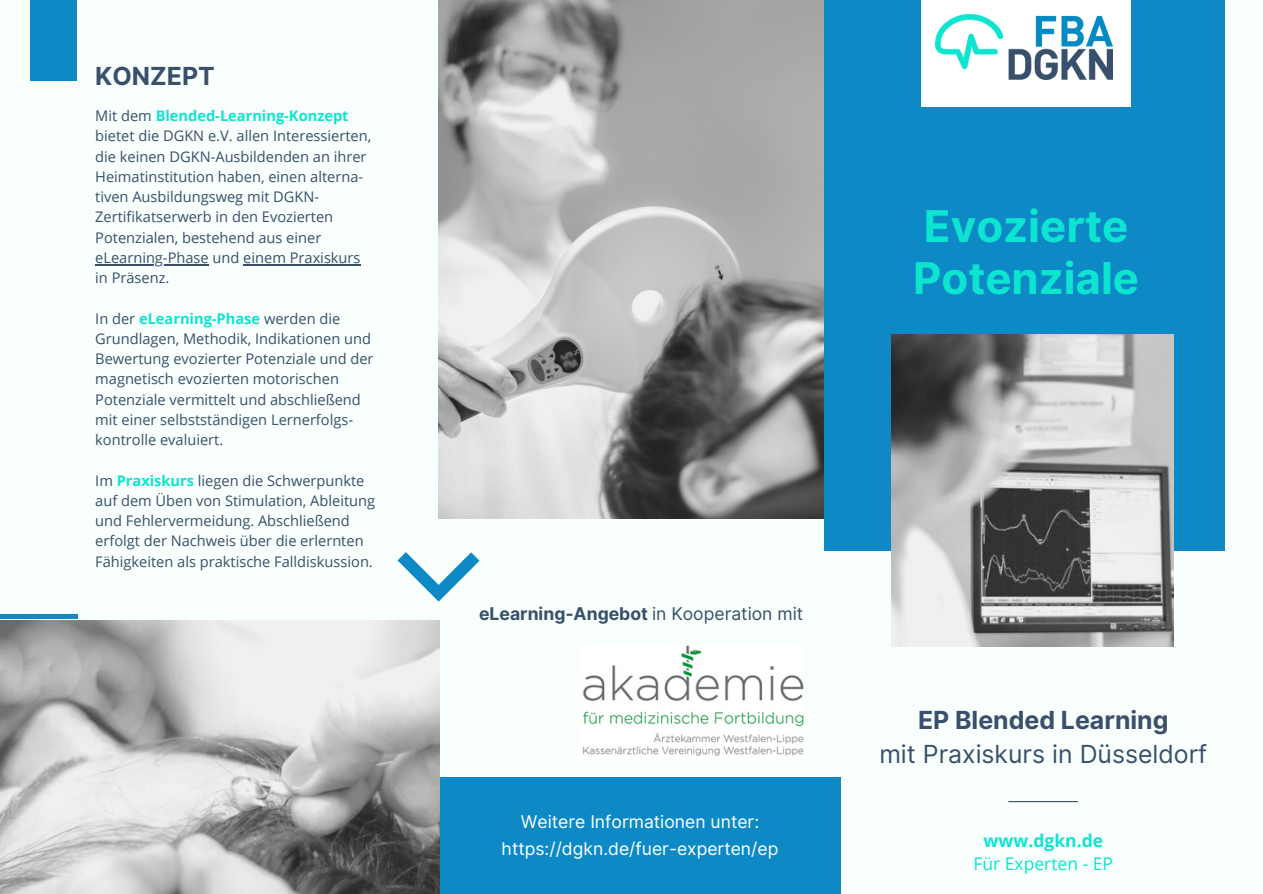
<style>
.page{position:relative;width:1263px;height:894px;background:#fff}
.page>*{position:absolute;margin:0;border:0;box-sizing:border-box;transform-origin:0 0}
.t1{font:700 43.8px/52.5px "Inter";color:#0de5d1}
.t2{font:24.9px "Inter";color:#38506b}
.t3{font:700 24.9px "Inter";color:#38506b}
.t4{font:17.55px/27px "Inter";color:#fff;text-align:center}
.t5{font:700 17.55px "Inter";color:#38506b}
.t6{font:17.55px "Open Sans";color:#0de5d1}
.t7{font:700 17.55px "Open Sans";color:#0de5d1}
.t8{font:14.55px/20.2px "Open Sans";color:#38506b}
.s1{font-weight:700;color:#0de5d1}
.s2{font-weight:400}
</style>
<div class="page">
<div style="left:0;top:0;width:1263px;height:893px;background:#f8fffc"></div>
<div style="left:439px;top:776px;width:401px;height:117px;background:#0d8ac6"></div>
<div style="left:824px;top:0;width:400px;height:550px;background:#0d8ac6"></div>
<div style="left:922px;top:0;width:209px;height:106px;background:#fff"></div>
<img style="left:439px;top:0;width:384px;height:518px">
<div style="left:30px;top:0;width:47px;height:80px;background:#0d8ac6"></div>
<img style="left:0;top:620px;width:439px;height:273px">
<hr style="left:1008px;top:800px;width:70px;height:1px;background:#38506b">
<img style="left:891px;top:334px;width:283px;height:312px">
<img style="left:936px;top:14px;width:176px;height:66px">
<hr style="left:0;top:614px;width:77px;height:4px;background:#0d8ac6">
<img style="left:582px;top:645px;width:222px;height:111px">
<hr style="left:95px;top:264px;width:114px;height:1px;background:#38506b">
<hr style="left:243px;top:264px;width:118px;height:1px;background:#38506b">
<svg style="left:398px;top:552px;width:81px;height:49px"></svg>
<h2 class="t3" style="left:95px;top:61px;width:121px">KONZEPT</h2>
<p class="t8" style="left:95px;top:105px;width:278px">Mit dem <span class="s1">Blended-Learning-Konzept </span>bietet die DGKN e.V. allen Interessierten, die keinen DGKN-Ausbildenden an ihrer Heimatinstitution haben, einen alterna&shy;tiven Ausbildungsweg mit DGKN-Zertifikatserwerb in den Evozierten Potenzialen, bestehend aus einer eLearning-Phase und einem Praxiskurs in Präsenz.</p>
<p class="t8" style="left:95px;top:308px;width:280px">In der <span class="s1">eLearning-Phase</span> werden die Grundlagen, Methodik, Indikationen und Bewertung evozierter Potenziale und der magnetisch evozierten motorischen Potenziale vermittelt und abschließend mit einer selbstständigen Lernerfolgs&shy;kontrolle evaluiert.</p>
<p class="t8" style="left:95px;top:470px;width:281px">Im <span class="s1">Praxiskurs</span> liegen die Schwerpunkte auf dem Üben von Stimulation, Ableitung und Fehlervermeidung. Abschließend erfolgt der Nachweis über die erlernten Fähigkeiten als praktische Falldiskussion.</p>
<h1 class="t1" style="left:913px;top:199px;width:227px">Evozierte<br>Potenziale</h1>
<p class="t5" style="left:479px;top:603px;width:326px">eLearning-Angebot <span class="s2">in Kooperation mit</span></p>
<p class="t4" style="left:502px;top:807px;width:278px">Weitere Informationen unter: https://dgkn.de/fuer-experten/ep</p>
<h2 class="t3" style="left:918px;top:704px;width:252px">EP Blended Learning</h2>
<h2 class="t2" style="left:879px;top:738px;width:329px">mit Praxiskurs in Düsseldorf</h2>
<p class="t7" style="left:983px;top:828px;width:121px">www.dgkn.de</p>
<p class="t6" style="left:973px;top:850px;width:141px">Für Experten - EP</p>
</div>
